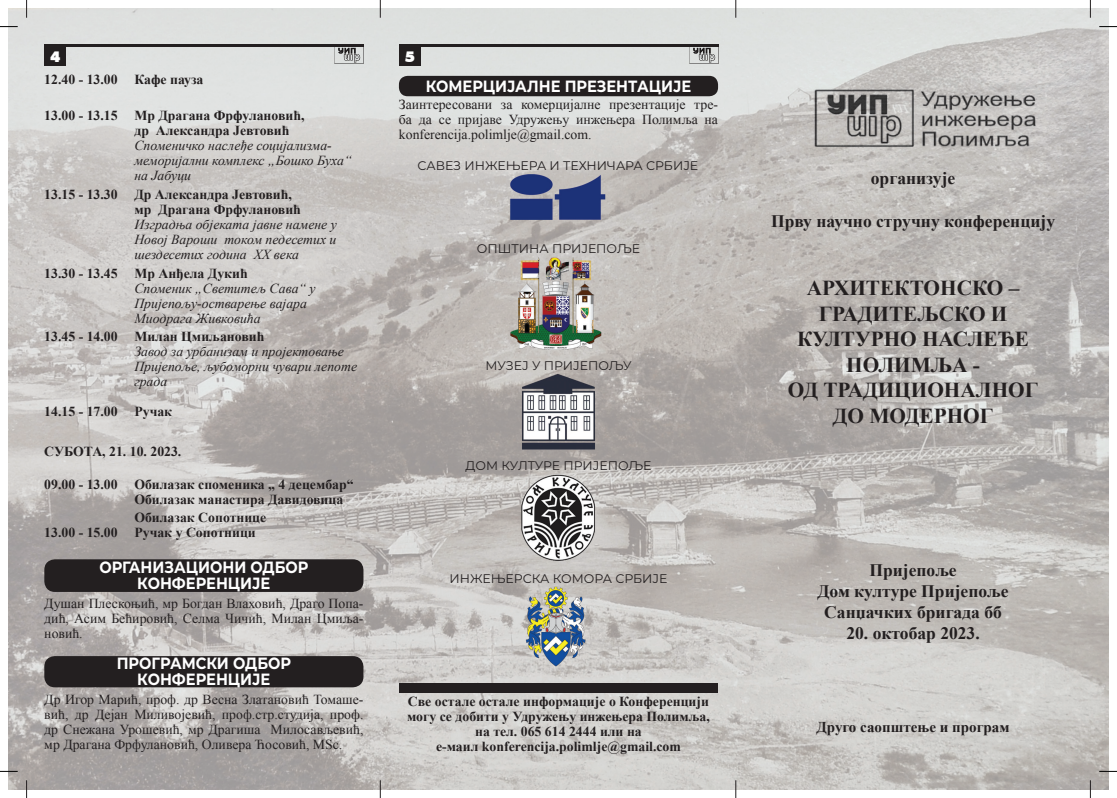
<style>
.page{position:relative;width:1117px;height:798px;background:#fff}
.page>*{position:absolute;margin:0;border:0;box-sizing:border-box;transform-origin:0 0}
.t1{font:700 21.25px/25.5px "Times New Roman";color:#231f20;text-align:center}
.t2{font:700 17.5px "Times New Roman";color:#231f20}
.t3{font:700 16.25px/16.2px "Montserrat";color:#fff;text-align:center;scale:.9 1}
.t4{font:700 15px "Times New Roman";color:#231f20}
.t5{font:900 15px "Futura BT";color:#fff}
.t6{font:italic 13.75px/15px "Times New Roman";color:#231f20}
.t7{font:13.75px/15px "Times New Roman";color:#231f20;text-align:justify}
.t8{font:700 13.75px/15px "Times New Roman";color:#231f20}
.t9{font:12.5px "Montserrat";color:#231f20}
.s1{font-weight:700;font-style:normal}
</style>
<div class="page">
<img style="left:9px;top:9px;width:1098px;height:779px">
<img style="left:809px;top:85px;width:231px;height:67px">
<div style="left:44px;top:47px;width:22px;height:18px;background:#231f20"></div>
<img style="left:335px;top:47px;width:28px;height:16px">
<hr style="left:44px;top:44px;width:319px;height:3px;background:#231f20">
<div style="left:399px;top:76px;width:319px;height:20px;background:#231f20;border-radius:9px"></div>
<div style="left:44px;top:559px;width:319px;height:32px;background:#231f20;border-radius:11px"></div>
<div style="left:399px;top:683px;width:318px;height:9px;background:#231f20"></div>
<svg style="left:26px;top:0;width:1px;height:18px"></svg>
<svg style="left:0;top:26px;width:18px;height:1px"></svg>
<svg style="left:1098px;top:26px;width:18px;height:1px"></svg>
<svg style="left:0;top:770px;width:18px;height:1px"></svg>
<div style="left:399px;top:47px;width:22px;height:18px;background:#231f20"></div>
<img style="left:689px;top:47px;width:29px;height:16px">
<hr style="left:399px;top:44px;width:319px;height:3px;background:#231f20">
<div style="left:44px;top:655px;width:319px;height:32px;background:#231f20;border-radius:11px"></div>
<svg style="left:1089px;top:0;width:1px;height:18px"></svg>
<svg style="left:1098px;top:770px;width:18px;height:1px"></svg>
<svg style="left:1089px;top:780px;width:1px;height:17px"></svg>
<svg style="left:26px;top:780px;width:1px;height:17px"></svg>
<svg style="left:380px;top:0;width:1px;height:18px"></svg>
<svg style="left:380px;top:780px;width:1px;height:17px"></svg>
<svg style="left:735px;top:780px;width:1px;height:17px"></svg>
<svg style="left:735px;top:0;width:1px;height:18px"></svg>
<p class="t5" style="left:50px;top:47px;width:12px">4</p>
<p class="t8" style="left:44px;top:71px;width:161px">12.40 - 13.00 Кафе пауза</p>
<p class="t6" style="left:134px;top:108px;width:219px;text-indent:-90px"><span class="s1">13.00 - 13.15 Мр Драгана Фрфулановић,<br>др Александра Јевтовић<br></span>Споменичко наслеђе социјализма&shy;меморијални комплекс „Бошко Буха“ на Јабуци</p>
<p class="t6" style="left:134px;top:186px;width:204px;text-indent:-90px"><span class="s1">13.15 - 13.30 Др Александра Јевтовић,<br>мр Драгана Фрфулановић<br></span>Изградња објеката јавне намене у<br>Новој Вароши током педесетих и шездесетих година ХХ века</p>
<p class="t6" style="left:134px;top:265px;width:183px;text-indent:-90px"><span class="s1">13.30 - 13.45 Мр Анђела Дукић<br></span>Споменик „Светитељ Сава“ у<br>Пријепољу-остварење вајара<br>Миодрага Живковића</p>
<p class="t6" style="left:134px;top:328px;width:224px;text-indent:-90px"><span class="s1">13.45 - 14.00 Милан Цмиљановић<br></span>Завод за урбанизам и пројектовање<br>Пријепоље, љубоморни чувари лепоте града</p>
<p class="t8" style="left:44px;top:403px;width:129px">14.15 - 17.00 Ручак</p>
<p class="t8" style="left:44px;top:443px;width:139px">СУБОТА, 21. 10. 2023.</p>
<p class="t8" style="left:134px;top:476px;width:221px;text-indent:-90px">09.00 - 13.00 Обилазак споменика „ 4 децембар“<br>Обилазак манастира Давидовица</p>
<p class="t8" style="left:134px;top:509px;width:133px">Обилазак Сопотнице</p>
<p class="t8" style="left:44px;top:524px;width:213px">13.00 - 15.00 Ручак у Сопотници</p>
<p class="t3" style="left:99px;top:558px;width:234px">ОРГАНИЗАЦИОНИ ОДБОР<br>КОНФЕРЕНЦИЈЕ</p>
<p class="t7" style="left:44px;top:595px;width:320px">Душан Плескоњић, мр Богдан Влаховић, Драго Попа&shy;дић, Асим Бећировић, Селма Чичић, Милан Цмиља&shy;новић.</p>
<p class="t3" style="left:117px;top:654px;width:195px">ПРОГРАМСКИ ОДБОР<br>КОНФЕРЕНЦИЈЕ</p>
<p class="t7" style="left:44px;top:691px;width:320px">Др Игор Марић, проф. др Весна Златановић Томаше&shy;вић, др Дејан Миливојевић, проф.стр.студија, проф. др Снежана Урошевић, мр Драгиша Милосављевић, мр Драгана Фрфулановић, Оливера Ћосовић, MSc.</p>
<p class="t5" style="left:404px;top:47px;width:12px">5</p>
<p class="t3" style="left:425px;top:77px;width:296px">КОМЕРЦИЈАЛНЕ ПРЕЗЕНТАЦИЈЕ</p>
<p class="t7" style="left:399px;top:97px;width:320px">Заинтересовани за комерцијалне презентације тре&shy;ба да се пријаве Удружењу инжењера Полимља на konferencija.polimlje@gmail.com.</p>
<p class="t9" style="left:417px;top:157px;width:282px">САВЕЗ ИНЖЕЊЕРА И ТЕХНИЧАРА СРБИЈЕ</p>
<p class="t9" style="left:477px;top:240px;width:165px">ОПШТИНА ПРИЈЕПОЉЕ</p>
<p class="t9" style="left:485px;top:357px;width:147px">МУЗЕЈ У ПРИЈЕПОЉУ</p>
<p class="t9" style="left:465px;top:457px;width:187px">ДОМ КУЛТУРЕ ПРИЈЕПОЉЕ</p>
<p class="t9" style="left:449px;top:569px;width:219px">ИНЖЕЊЕРСКА КОМОРА СРБИЈЕ</p>
<p class="t8" style="left:407px;top:693px;width:304px;text-align:center">Све остале остале информације о Конференцији могу се добити у Удружењу инжењера Полимља, на тел. 065 614 2444 или на<br>е-маил konferencija.polimlje@gmail.com</p>
<p class="t2" style="left:870px;top:166px;width:86px">организује</p>
<p class="t2" style="left:770px;top:209px;width:285px">Прву научно стручну конференцију</p>
<p class="t1" style="left:787px;top:275px;width:252px">АРХИТЕКТОНСКО –<br>ГРАДИТЕЉСКО И<br>КУЛТУРНО НАСЛЕЂЕ<br>ПОЛИМЉА -<br>ОД ТРАДИЦИОНАЛНОГ<br>ДО МОДЕРНОГ</p>
<p class="t2" style="left:869px;top:558px;width:89px">Пријепоље</p>
<p class="t2" style="left:817px;top:579px;width:192px">Дом културе Пријепоље</p>
<p class="t2" style="left:824px;top:600px;width:179px">Санџачких бригада бб</p>
<p class="t2" style="left:846px;top:621px;width:135px">20. октобар 2023.</p>
<p class="t4" style="left:816px;top:716px;width:194px">Друго саопштење и програм</p>
</div>
